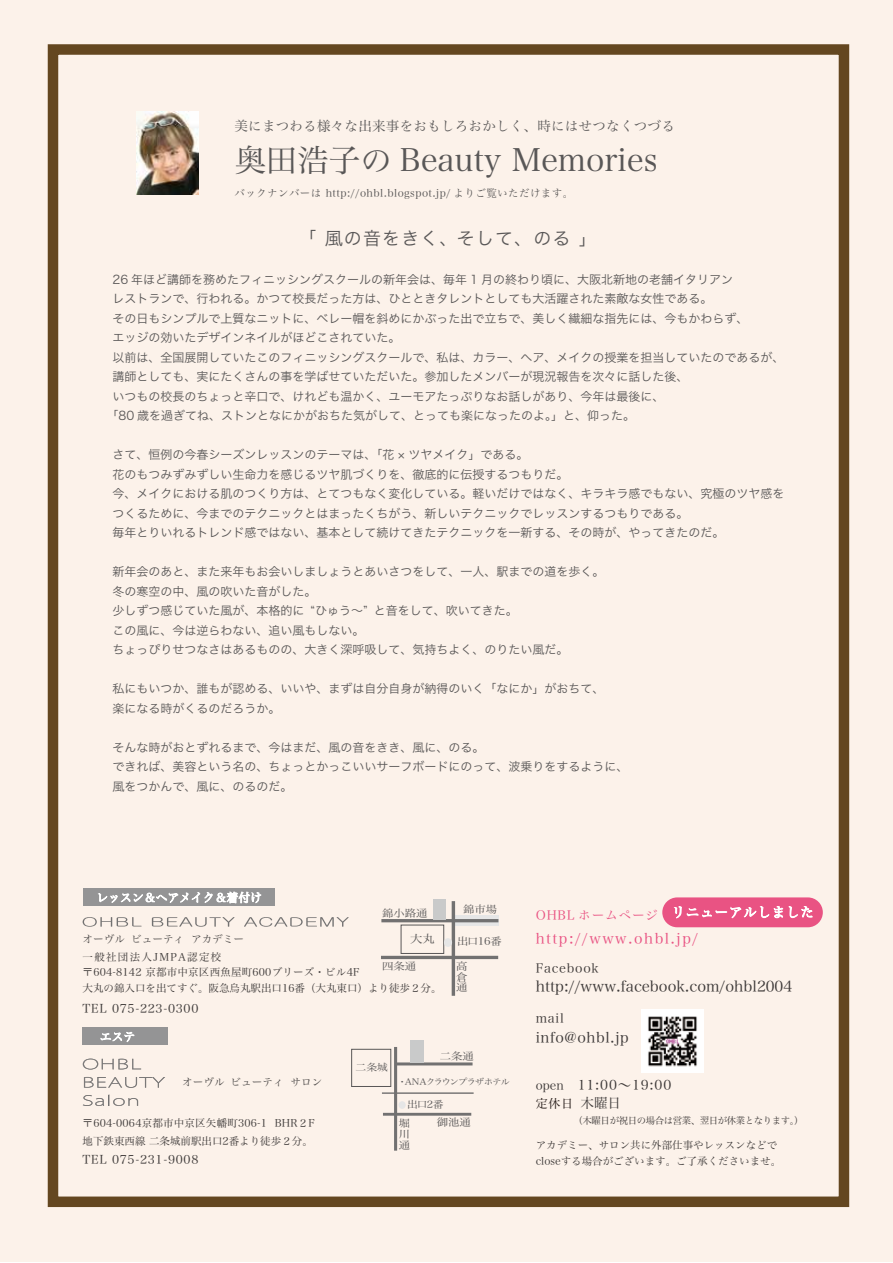
<style>
.page{position:relative;width:893px;height:1263px;background:#fff}
.page>*{position:absolute;margin:0;border:0;box-sizing:border-box;transform-origin:0 0}
.t1{font:31.5px "Hira Min Pro W3";color:#595757}
.t2{font:18px "Hira Kaku Pro W3";letter-spacing:.065em;color:#595757}
.t3{font:15px "Hira Min Pro W3";color:#3e3a39}
.t4{font:14.55px "Hira Min Pro W3";letter-spacing:.1em;color:#e95383}
.t5{font:14.55px "Hira Min Pro W3";letter-spacing:.04em;color:#3e3a39}
.t6{font:13.5px "Hira Min Pro W3";letter-spacing:.02em;color:#595757}
.t7{font:13.5px "Hira Min Pro W3";letter-spacing:.06em;color:#3e3a39}
.t8{font:12.75px "Hira Min Pro W3";letter-spacing:.06em;color:#3e3a39}
.t9{font:12.75px "Hira Min Pro W3";letter-spacing:.06em;color:#e95383}
.t10{font:12px/19.5px "Hira Kaku Pro W3";color:#595757}
.t11{font:12px "Hira Min Pro W3";letter-spacing:.06em;color:#3e3a39}
.t12{font:12px "Hira Min Pro W3";color:#221815}
.t13{font:11.1px "Hira Min Pro W3";color:#595757;scale:1.1 1}
.t14{font:10.65px "Hira Min Pro W3";color:#4c4948}
.t15{font:10.5px/16.5px "Hira Min Pro W3";color:#3e3a39}
.t16{font:10.5px "Hira Min Pro W3";letter-spacing:.02em;color:#3e3a39}
.t17{font:10.5px "Hira Min Pro W3";letter-spacing:.04em;color:#595757}
.t18{font:10.5px "Hira Min Pro W3";letter-spacing:.12em;color:#3e3a39}
.t19{font:10.2px/10.9px "Hira Min Pro W3";color:#595757;scale:1.1 1}
.t20{font:10.2px "Hira Min Pro W3";color:#595757;scale:1.09 1}
.t21{font:9.75px "Hira Min Pro W3";letter-spacing:-.02em;color:#595757;scale:1.09 1}
.t22{font:9.75px "Hira Min Pro W3";letter-spacing:-.02em;color:#595757;scale:1.1 1}
.t23{font:9.45px "Hira Min Pro W3";letter-spacing:-.04em;color:#3e3a39}
.t24{font:8.7px "Hira Min Pro W3";letter-spacing:-.125em;color:#595757;scale:1.1 1}
.s1{font-size:12px}
.s2{font-size:13.5px;color:#3e3a39}
</style>
<div class="page">
<div style="left:0;top:0;width:893px;height:1261px;background:#fcf2ea"></div>
<img style="left:137px;top:111px;width:61px;height:84px">
<div style="left:48px;top:44px;width:801px;height:1163px;border:10px solid #644720"></div>
<div style="left:83px;top:888px;width:191px;height:18px;background:#949495"></div>
<div style="left:83px;top:1027px;width:85px;height:18px;background:#949495"></div>
<svg style="left:455px;top:915px;width:43px;height:11px"></svg>
<hr style="left:452px;top:901px;width:3px;height:95px;background:#727171">
<hr style="left:381px;top:919px;width:117px;height:3px;background:#727171">
<hr style="left:381px;top:956px;width:117px;height:3px;background:#727171">
<div style="left:401px;top:925px;width:43px;height:29px;border:1px solid #595757"></div>
<div style="left:433px;top:899px;width:12px;height:21px;background:#c9caca"></div>
<svg style="left:83px;top:917px;width:59px;height:10px"></svg>
<svg style="left:152px;top:917px;width:82px;height:10px"></svg>
<svg style="left:244px;top:917px;width:105px;height:10px"></svg>
<svg style="left:98px;top:891px;width:163px;height:12px"></svg>
<svg style="left:101px;top:1032px;width:33px;height:10px"></svg>
<svg style="left:83px;top:1058px;width:58px;height:11px"></svg>
<svg style="left:84px;top:1077px;width:81px;height:11px"></svg>
<svg style="left:83px;top:1094px;width:55px;height:12px"></svg>
<hr style="left:394px;top:1047px;width:3px;height:104px;background:#727171">
<hr style="left:396px;top:1062px;width:77px;height:3px;background:#727171">
<hr style="left:383px;top:1113px;width:88px;height:3px;background:#727171">
<div style="left:411px;top:1040px;width:13px;height:22px;background:#c9caca"></div>
<div style="left:351px;top:1049px;width:40px;height:38px;border:1px solid #595757"></div>
<div style="left:399px;top:1101px;width:7px;height:8px;background:#e6e6e6;border-radius:50%"></div>
<hr style="left:382px;top:1092px;width:92px;height:2px;background:#727171">
<div style="left:444px;top:938px;width:8px;height:9px;background:#e6e6e6;border-radius:50%"></div>
<img style="left:641px;top:1010px;width:63px;height:62px">
<div style="left:662px;top:897px;width:161px;height:30px;background:#e95383;border-radius:15px"></div>
<svg style="left:674px;top:906px;width:138px;height:12px"></svg>
<p class="t6" style="left:234px;top:114px;width:442px">美にまつわる様々な出来事をおもしろおかしく、時にはせつなくつづる</p>
<h1 class="t1" style="left:234px;top:134px;width:425px">奥田浩子の Beauty Memories</h1>
<p class="t17" style="left:234px;top:184px;width:340px">バックナンバーは http://ohbl.blogspot.jp/ よりご覧いただけます。</p>
<h2 class="t2" style="left:299px;top:222px;width:300px">「 風の音をきく、そして、のる 」</h2>
<p class="t10" style="left:113px;top:268px;width:622px">26 年ほど講師を務めたフィニッシングスクールの新年会は、毎年 1 月の終わり頃に、大阪北新地の老舗イタリアン</p>
<p class="t10" style="left:113px;top:288px;width:601px">レストランで、行われる。かつて校長だった方は、ひとときタレントとしても大活躍された素敵な女性である。</p>
<p class="t10" style="left:113px;top:307px;width:637px">その日もシンプルで上質なニットに、ベレー帽を斜めにかぶった出で立ちで、美しく繊細な指先には、今もかわらず、</p>
<p class="t10" style="left:113px;top:327px;width:289px">エッジの効いたデザインネイルがほどこされていた。</p>
<p class="t10" style="left:113px;top:346px;width:673px">以前は、全国展開していたこのフィニッシングスクールで、私は、カラー、ヘア、メイクの授業を担当していたのであるが、</p>
<p class="t10" style="left:113px;top:366px;width:577px">講師としても、実にたくさんの事を学ばせていただいた。参加したメンバーが現況報告を次々に話した後、</p>
<p class="t10" style="left:113px;top:385px;width:553px">いつもの校長のちょっと辛口で、けれども温かく、ユーモアたっぷりなお話しがあり、今年は最後に、</p>
<p class="t10" style="left:107px;top:405px;width:530px">「80 歳を過ぎてね、ストンとなにかがおちた気がして、とっても楽になったのよ。」と、仰った。</p>
<p class="t10" style="left:113px;top:444px;width:673px">さて、恒例の今春シーズンレッスンのテーマは、「花 × ツヤメイク」である。<br>花のもつみずみずしい生命力を感じるツヤ肌づくりを、徹底的に伝授するつもりだ。<br>今、メイクにおける肌のつくり方は、とてつもなく変化している。軽いだけではなく、キラキラ感でもない、究極のツヤ感をつくるために、今までのテクニックとはまったくちがう、新しいテクニックでレッスンするつもりである。<br>毎年とりいれるトレンド感ではない、基本として続けてきたテクニックを一新する、その時が、やってきたのだ。</p>
<p class="t10" style="left:113px;top:561px;width:493px">新年会のあと、また来年もお会いしましょうとあいさつをして、一人、駅までの道を歩く。冬の寒空の中、風の吹いた音がした。<br>少しずつ感じていた風が、本格的に “ひゅう～” と音をして、吹いてきた。<br>この風に、今は逆らわない、追い風もしない。<br>ちょっぴりせつなさはあるものの、大きく深呼吸して、気持ちよく、のりたい風だ。</p>
<p class="t10" style="left:113px;top:678px;width:493px">私にもいつか、誰もが認める、いいや、まずは自分自身が納得のいく「なにか」がおちて、楽になる時がくるのだろうか。</p>
<p class="t10" style="left:113px;top:736px;width:517px">そんな時がおとずれるまで、今はまだ、風の音をきき、風に、のる。<br>できれば、美容という名の、ちょっとかっこいいサーフボードにのって、波乗りをするように、風をつかんで、風に、のるのだ。</p>
<p class="t19" style="left:382px;top:906px;width:43px">錦小路通</p>
<p class="t19" style="left:463px;top:903px;width:32px">錦市場</p>
<p class="t13" style="left:410px;top:929px;width:24px">大丸</p>
<p class="t19" style="left:382px;top:960px;width:32px">四条通</p>
<p class="t14" style="left:83px;top:930px;width:163px">オーヴルビューティ アカデミー</p>
<p class="t20" style="left:457px;top:933px;width:42px">出口16番</p>
<p class="t18" style="left:83px;top:948px;width:140px">一般社団法人JMPA認定校</p>
<p class="t19" style="left:456px;top:960px;width:12px">高倉</p>
<p class="t16" style="left:83px;top:963px;width:278px">〒604-8142 京都市中京区西魚屋町600ブリーズ・ビル4F</p>
<p class="t15" style="left:83px;top:979px;width:360px">大丸の錦入口を出てすぐ。阪急烏丸駅出口16番（大丸東口）より徒歩２分。</p>
<p class="t19" style="left:456px;top:981px;width:12px">通</p>
<p class="t11" style="left:83px;top:998px;width:117px">TEL 075-223-0300</p>
<p class="t14" style="left:182px;top:1073px;width:142px">オーヴルビューティ サロン</p>
<p class="t16" style="left:83px;top:1113px;width:234px">〒604-0064京都市中京区矢幡町306-1 BHR２F</p>
<p class="t15" style="left:83px;top:1131px;width:232px">地下鉄東西線 二条城前駅出口2番より徒歩２分。</p>
<p class="t11" style="left:83px;top:1149px;width:117px">TEL 075-231-9008</p>
<p class="t22" style="left:356px;top:1059px;width:31px">二条城</p>
<p class="t19" style="left:440px;top:1049px;width:32px">二条通</p>
<p class="t24" style="left:398px;top:1075px;width:104px">・ANAクラウンプラザホテル</p>
<p class="t19" style="left:399px;top:1117px;width:12px;text-align:justify">堀川通</p>
<p class="t19" style="left:437px;top:1116px;width:32px">御池通</p>
<p class="t21" style="left:407px;top:1095px;width:35px">出口2番</p>
<p class="t9" style="left:536px;top:904px;width:124px">OHBL ホームページ</p>
<p class="t4" style="left:536px;top:926px;width:164px">http://www.ohbl.jp/</p>
<p class="t8" style="left:536px;top:957px;width:64px">Facebook</p>
<p class="t3" style="left:536px;top:974px;width:258px">http://www.facebook.com/ohbl2004</p>
<p class="t8" style="left:536px;top:1007px;width:30px">mail</p>
<p class="t5" style="left:536px;top:1025px;width:95px">info@ohbl.jp</p>
<p class="t7" style="left:536px;top:1073px;width:137px"><span class="s1">open</span> 11:00～19:00</p>
<p class="t12" style="left:536px;top:1093px;width:87px">定休日 <span class="s2">木曜日</span></p>
<p class="t23" style="left:574px;top:1113px;width:231px">（木曜日が祝日の場合は営業、翌日が休業となります。）</p>
<p class="t15" style="left:536px;top:1136px;width:247px">アカデミー、サロン共に外部仕事やレッスンなどでcloseする場合がございます。ご了承くださいませ。</p>
</div>
